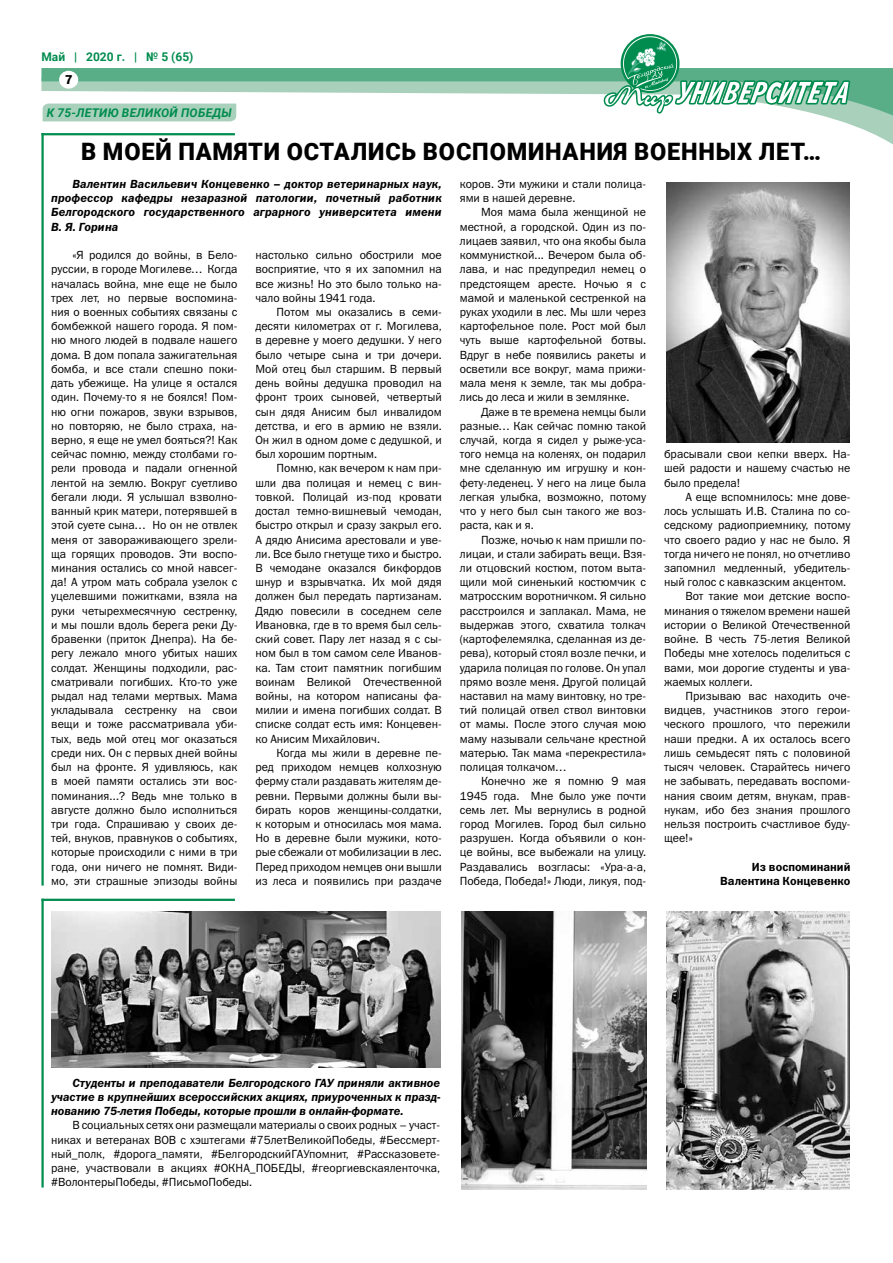
<style>
.page{position:relative;width:893px;height:1263px;background:#fff}
.page>*{position:absolute;margin:0;border:0;box-sizing:border-box;transform-origin:0 0}
.t1{font:900 24px "Roboto";letter-spacing:.035em;color:#000}
.t2{font:italic 700 13.5px "Geneva";color:#000}
.t3{font:italic 700 12px "Roboto";letter-spacing:.025em;color:#008c4f}
.t4{font:700 12px "Roboto";color:#008c4f}
.t5{font:11.85px/14.2px "Franklin Gothic Book C";color:#000;text-align:justify}
.t6{font:italic 11.85px/14.2px "Franklin Gothic Demi C";color:#000;text-align:justify}
.t7{font:11.85px/14.2px "Franklin Gothic Demi C";color:#000;text-align:right}
</style>
<div class="page">
<svg style="left:44px;top:125px;width:849px;height:20px"></svg>
<svg style="left:41px;top:68px;width:852px;height:57px"></svg>
<div style="left:59px;top:71px;width:19px;height:18px;background:#fff;border-radius:50%"></div>
<svg style="left:601px;top:36px;width:250px;height:91px"></svg>
<hr style="left:41px;top:133px;width:194px;height:2px;background:#008c4f">
<hr style="left:41px;top:133px;width:3px;height:752px;background:#008c4f">
<div style="left:43px;top:104px;width:193px;height:17px;background:#a9d0bb"></div>
<img style="left:666px;top:183px;width:184px;height:259px">
<img style="left:51px;top:911px;width:389px;height:156px">
<img style="left:461px;top:911px;width:186px;height:278px">
<img style="left:666px;top:912px;width:184px;height:277px">
<hr style="left:41px;top:899px;width:194px;height:2px;background:#008c4f">
<hr style="left:41px;top:899px;width:3px;height:288px;background:#008c4f">
<p class="t4" style="left:41px;top:48px;width:153px">Май | 2020 г. | № 5 (65)</p>
<p class="t2" style="left:65px;top:73px;width:9px">7</p>
<p class="t3" style="left:47px;top:104px;width:186px">К 75-ЛЕТИЮ ВЕЛИКОЙ ПОБЕДЫ</p>
<h1 class="t1" style="left:81px;top:134px;width:741px">В МОЕЙ ПАМЯТИ ОСТАЛИСЬ ВОСПОМИНАНИЯ ВОЕННЫХ ЛЕТ…</h1>
<p class="t6" style="left:51px;top:177px;width:392px;text-indent:21px">Валентин Васильевич Концевенко – доктор ветеринарных наук, профессор кафедры незаразной патологии, почетный работник Белгородского государственного аграрного университета имени В. Я. Горина</p>
<p class="t5" style="left:51px;top:248px;width:188px;text-indent:21px">«Я родился до войны, в Бело&shy;руссии, в городе Могилеве… Когда началась война, мне еще не было трех лет, но первые воспомина&shy;ния о военных событиях связаны с бомбежкой нашего города. Я пом&shy;ню много людей в подвале нашего дома. В дом попала зажигательная бомба, и все стали спешно поки&shy;дать убежище. На улице я остался один. Почему-то я не боялся! Пом&shy;ню огни пожаров, звуки взрывов, но повторяю, не было страха, на&shy;верно, я еще не умел бояться?! Как сейчас помню, между столбами го&shy;рели провода и падали огненной лентой на землю. Вокруг суетливо бегали люди. Я услышал взволно&shy;ванный крик матери, потерявшей в этой суете сына… Но он не отвлек меня от завораживающего зрели&shy;ща горящих проводов. Эти воспо&shy;минания остались со мной навсег&shy;да! А утром мать собрала узелок с уцелевшими пожитками, взяла на руки четырехмесячную сестренку, и мы пошли вдоль берега реки Ду&shy;бравенки (приток Днепра). На бе&shy;регу лежало много убитых наших солдат. Женщины подходили, рас&shy;сматривали погибших. Кто-то уже рыдал над телами мертвых. Мама укладывала сестренку на свои вещи и тоже рассматривала уби&shy;тых, ведь мой отец мог оказаться среди них. Он с первых дней войны был на фронте. Я удивляюсь, как в моей памяти остались эти вос&shy;поминания...? Ведь мне только в августе должно было исполниться три года. Спрашиваю у своих де&shy;тей, внуков, правнуков о событиях, которые происходили с ними в три года, они ничего не помнят. Види&shy;мо, эти страшные эпизоды войны</p>
<p class="t5" style="left:255px;top:248px;width:188px">настолько сильно обострили мое восприятие, что я их запомнил на все жизнь! Но это было только на&shy;чало войны 1941 года.</p>
<p class="t5" style="left:460px;top:177px;width:188px">коров. Эти мужики и стали полица&shy;ями в нашей деревне.</p>
<p class="t5" style="left:460px;top:205px;width:188px;text-indent:21px">Моя мама была женщиной не местной, а городской. Один из по&shy;лицаев заявил, что она якобы была коммунисткой... Вечером была об&shy;лава, и нас предупредил немец о предстоящем аресте. Ночью я с мамой и маленькой сестренкой на руках уходили в лес. Мы шли через картофельное поле. Рост мой был чуть выше картофельной ботвы.<br>Вдруг в небе появились ракеты и осветили все вокруг, мама прижи&shy;мала меня к земле, так мы добра&shy;лись до леса и жили в землянке.</p>
<p class="t5" style="left:460px;top:404px;width:188px;text-indent:21px">Даже в те времена немцы были разные… Как сейчас помню такой случай, когда я сидел у рыже-уса&shy;того немца на коленях, он подарил мне сделанную им игрушку и кон&shy;фету-леденец. У него на лице была легкая улыбка, возможно, потому что у него был сын такого же воз&shy;раста, как и я.</p>
<p class="t5" style="left:460px;top:532px;width:188px;text-indent:21px">Позже, ночью к нам пришли по&shy;лицаи, и стали забирать вещи. Взя&shy;ли отцовский костюм, потом выта&shy;щили мой синенький костюмчик с матросским воротничком. Я сильно расстроился и заплакал. Мама, не выдержав этого, схватила толкач (картофелемялка, сделанная из де&shy;рева), который стоял возле печки, и ударила полицая по голове. Он упал прямо возле меня. Другой полицай наставил на маму винтовку, но тре&shy;тий полицай отвел ствол винтовки от мамы. После этого случая мою маму называли сельчане крестной матерью. Так мама «перекрестила» полицая толкачом…</p>
<p class="t5" style="left:460px;top:774px;width:188px;text-indent:21px">Конечно же я помню 9 мая 1945 года. Мне было уже почти семь лет. Мы вернулись в родной город Могилев. Город был сильно разрушен. Когда объявили о кон&shy;це войны, все выбежали на улицу.<br>Раздавались возгласы: «Ура-а-а, Победа, Победа!» Люди, ликуя, под-</p>
<p class="t5" style="left:255px;top:305px;width:188px;text-indent:21px">Потом мы оказались в семи&shy;десяти километрах от г. Могилева, в деревне у моего дедушки. У него было четыре сына и три дочери.<br>Мой отец был старшим. В первый день войны дедушка проводил на фронт троих сыновей, четвертый сын дядя Анисим был инвалидом детства, и его в армию не взяли.<br>Он жил в одном доме с дедушкой, и был хорошим портным.</p>
<p class="t5" style="left:255px;top:461px;width:188px;text-indent:21px">Помню, как вечером к нам при&shy;шли два полицая и немец с вин&shy;товкой. Полицай из-под кровати достал темно-вишневый чемодан, быстро открыл и сразу закрыл его.<br>А дядю Анисима арестовали и уве&shy;ли. Все было гнетуще тихо и быстро.<br>В чемодане оказался бикфордов шнур и взрывчатка. Их мой дядя должен был передать партизанам.<br>Дядю повесили в соседнем селе Ивановка, где в то время был сель&shy;ский совет. Пару лет назад я с сы&shy;ном был в том самом селе Иванов&shy;ка. Там стоит памятник погибшим воинам Великой Отечественной войны, на котором написаны фа&shy;милии и имена погибших солдат. В списке солдат есть имя: Концевен&shy;ко Анисим Михайлович.</p>
<p class="t5" style="left:255px;top:746px;width:188px;text-indent:21px">Когда мы жили в деревне пе&shy;ред приходом немцев колхозную ферму стали раздавать жителям де&shy;ревни. Первыми должны были вы&shy;бирать коров женщины-солдатки, к которым и относилась моя мама.<br>Но в деревне были мужики, кото&shy;рые сбежали от мобилизации в лес.<br>Перед приходом немцев они вышли из леса и появились при раздаче</p>
<p class="t5" style="left:664px;top:447px;width:188px">брасывали свои кепки вверх. На&shy;шей радости и нашему счастью не было предела!</p>
<p class="t5" style="left:685px;top:490px;width:167px">А еще вспомнилось: мне дове-</p>
<p class="t5" style="left:664px;top:504px;width:188px">лось услышать И.В. Сталина по со-</p>
<p class="t5" style="left:664px;top:518px;width:188px">седскому радиоприемнику, потому</p>
<p class="t5" style="left:664px;top:532px;width:188px">что своего радио у нас не было. Я</p>
<p class="t5" style="left:664px;top:546px;width:188px">тогда ничего не понял, но отчетливо</p>
<p class="t5" style="left:664px;top:561px;width:188px">запомнил медленный, убедитель-</p>
<p class="t5" style="left:664px;top:575px;width:184px">ный голос с кавказским акцентом.</p>
<p class="t5" style="left:685px;top:589px;width:167px">Вот такие мои детские воспо-</p>
<p class="t5" style="left:664px;top:603px;width:188px">минания о тяжелом времени нашей</p>
<p class="t5" style="left:664px;top:618px;width:188px">истории о Великой Отечественной</p>
<p class="t5" style="left:664px;top:632px;width:188px">войне. В честь 75-летия Великой</p>
<p class="t5" style="left:664px;top:646px;width:188px">Победы мне хотелось поделиться с</p>
<p class="t5" style="left:664px;top:660px;width:188px">вами, мои дорогие студенты и ува-</p>
<p class="t5" style="left:664px;top:674px;width:90px">жаемых коллеги.</p>
<p class="t5" style="left:685px;top:689px;width:167px">Призываю вас находить оче-</p>
<p class="t5" style="left:664px;top:703px;width:188px">видцев, участников этого герои-</p>
<p class="t5" style="left:664px;top:717px;width:188px">ческого прошлого, что пережили</p>
<p class="t5" style="left:664px;top:731px;width:188px">наши предки. А их осталось всего</p>
<p class="t5" style="left:664px;top:746px;width:188px">лишь семьдесят пять с половиной</p>
<p class="t5" style="left:664px;top:760px;width:188px">тысяч человек. Старайтесь ничего</p>
<p class="t5" style="left:664px;top:774px;width:188px">не забывать, передавать воспоми-</p>
<p class="t5" style="left:664px;top:788px;width:188px">нания своим детям, внукам, прав-</p>
<p class="t5" style="left:664px;top:802px;width:188px">нукам, ибо без знания прошлого</p>
<p class="t5" style="left:664px;top:817px;width:188px">нельзя построить счастливое буду-</p>
<p class="t5" style="left:664px;top:831px;width:30px">щее!»</p>
<p class="t7" style="left:720px;top:859px;width:132px">Из воспоминаний<br>Валентина Концевенко</p>
<p class="t6" style="left:51px;top:1075px;width:391px;text-indent:21px">Студенты и преподаватели Белгородского ГАУ приняли активное участие в крупнейших всероссийских акциях, приуроченных к празд&shy;нованию 75-летия Победы, которые прошли в онлайн-формате.</p>
<p class="t5" style="left:51px;top:1118px;width:390px;text-indent:21px">В социальных сетях они размещали материалы о своих родных – участ&shy;никах и ветеранах ВОВ с хэштегами #75летВеликойПобеды, #Бессмерт&shy;ный_полк, #дорога_памяти, #БелгородскийГАУпомнит, #Рассказовете&shy;ране, участвовали в акциях #ОКНА_ПОБЕДЫ, #георгиевскаяленточка, #ВолонтерыПобеды, #ПисьмоПобеды.</p>
</div>
